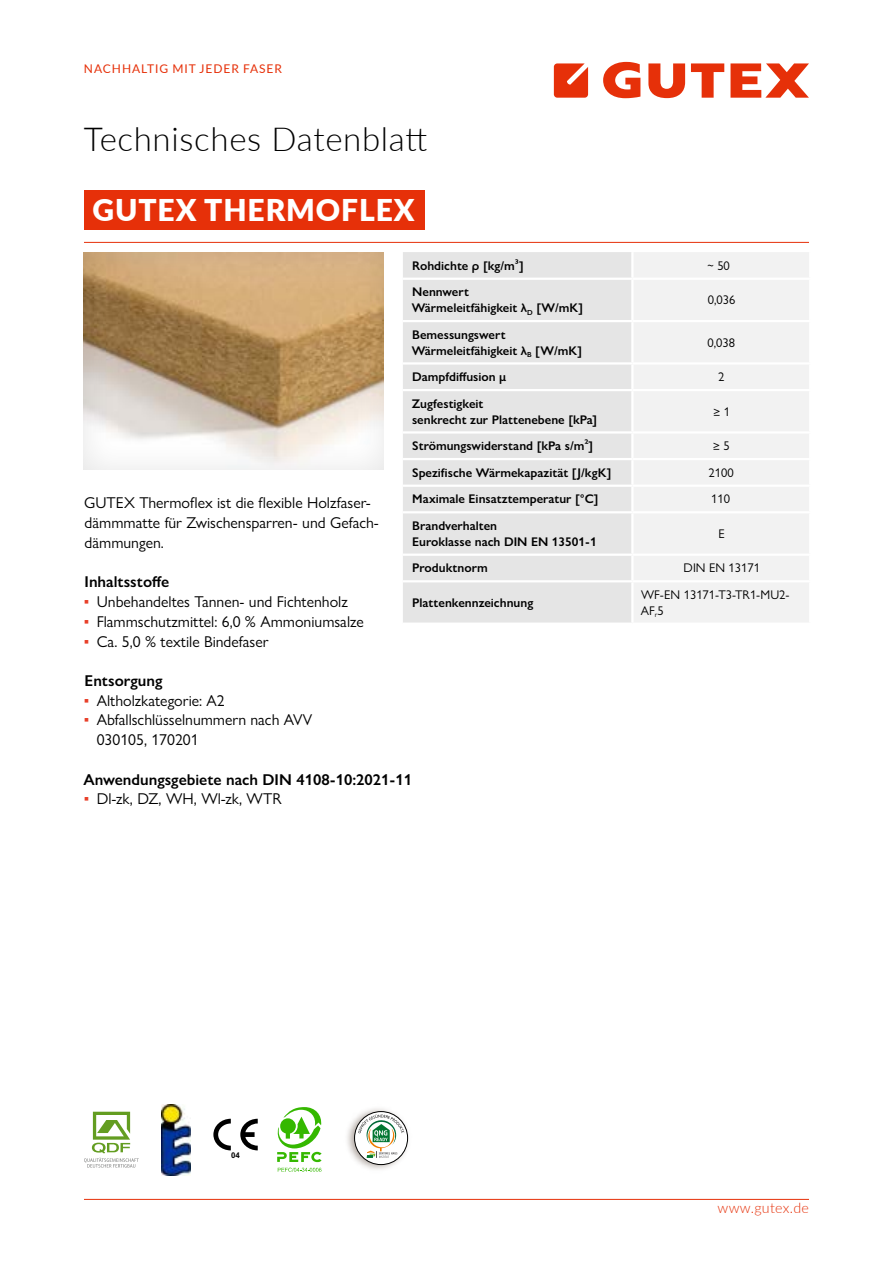
<style>
.page{position:relative;width:893px;height:1263px;background:#fff}
.page>*{position:absolute;margin:0;border:0;box-sizing:border-box;transform-origin:0 0}
.t1{font:300 33px "Lato";letter-spacing:.02em;color:#000}
.t2{font:900 30px "Lato";letter-spacing:.03em;color:#fff}
.t3{font:15.75px/19.6px "Gill Sans Nova";color:#000}
.t4{font:600 15.75px "Gill Sans Nova";color:#000}
.t5{font:300 14.25px "Lato";letter-spacing:.02em;color:#e63009}
.t6{font:600 12.6px/15.8px "Gill Sans Nova";color:#000}
.t7{font:12.6px/15.8px "Gill Sans Nova";color:#000}
.t8{font:12px "Lato";letter-spacing:.08em;color:#e63009}
.t9{font:700 7.95px "Arial";color:#000}
.s1{color:#e83f29}
</style>
<div class="page">
<svg style="left:83px;top:241px;width:313px;height:229px"></svg>
<svg style="left:84px;top:1112px;width:55px;height:55px"></svg>
<img style="left:162px;top:1104px;width:28px;height:71px">
<svg style="left:213px;top:1119px;width:45px;height:31px"></svg>
<svg style="left:277px;top:1107px;width:45px;height:55px"></svg>
<svg style="left:278px;top:1168px;width:43px;height:4px"></svg>
<img style="left:347px;top:1108px;width:62px;height:62px">
<svg style="left:355px;top:1111px;width:53px;height:53px"></svg>
<div style="left:354px;top:1111px;width:54px;height:54px;border:1px solid #000;border-radius:50%"></div>
<svg style="left:358px;top:1114px;width:46px;height:44px"></svg>
<div style="left:403px;top:252px;width:228px;height:370px;background:#e5e5e5"></div>
<div style="left:634px;top:252px;width:175px;height:370px;background:#f2f2f2"></div>
<hr style="left:403px;top:278px;width:229px;height:2px;background:#fff">
<hr style="left:632px;top:278px;width:179px;height:2px;background:#fff">
<hr style="left:403px;top:320px;width:229px;height:2px;background:#fff">
<hr style="left:632px;top:320px;width:179px;height:2px;background:#fff">
<hr style="left:403px;top:362px;width:229px;height:3px;background:#fff">
<hr style="left:632px;top:362px;width:179px;height:3px;background:#fff">
<hr style="left:403px;top:389px;width:229px;height:2px;background:#fff">
<hr style="left:632px;top:389px;width:179px;height:2px;background:#fff">
<hr style="left:403px;top:431px;width:229px;height:3px;background:#fff">
<hr style="left:632px;top:431px;width:179px;height:3px;background:#fff">
<hr style="left:403px;top:458px;width:229px;height:2px;background:#fff">
<hr style="left:632px;top:458px;width:179px;height:2px;background:#fff">
<hr style="left:403px;top:485px;width:229px;height:2px;background:#fff">
<hr style="left:632px;top:485px;width:179px;height:2px;background:#fff">
<hr style="left:403px;top:511px;width:229px;height:2px;background:#fff">
<hr style="left:632px;top:511px;width:179px;height:2px;background:#fff">
<hr style="left:403px;top:554px;width:229px;height:2px;background:#fff">
<hr style="left:632px;top:554px;width:179px;height:2px;background:#fff">
<hr style="left:403px;top:580px;width:229px;height:2px;background:#fff">
<hr style="left:632px;top:580px;width:179px;height:2px;background:#fff">
<div style="left:84px;top:191px;width:340px;height:39px;background:#e63009"></div>
<svg style="left:554px;top:63px;width:34px;height:35px"></svg>
<svg style="left:730px;top:63px;width:79px;height:35px"></svg>
<svg style="left:691px;top:63px;width:33px;height:35px"></svg>
<svg style="left:648px;top:63px;width:37px;height:35px"></svg>
<svg style="left:603px;top:62px;width:37px;height:36px"></svg>
<hr style="left:84px;top:1199px;width:725px;height:1px;background:#e63009">
<hr style="left:84px;top:242px;width:725px;height:1px;background:#e63009">
<p class="t8" style="left:84px;top:60px;width:199px">NACHHALTIG MIT JEDER FASER</p>
<h1 class="t1" style="left:84px;top:116px;width:345px">Technisches Datenblatt</h1>
<h2 class="t2" style="left:92px;top:188px;width:324px">GUTEX THERMOFLEX</h2>
<p class="t6" style="left:412px;top:258px;width:113px">Rohdichte ρ [kg/m³]</p>
<p class="t7" style="left:707px;top:257px;width:24px">~ 50</p>
<p class="t6" style="left:412px;top:284px;width:173px">Nennwert<br>Wärmeleitfähigkeit λ<sub>D</sub> [W/mK]</p>
<p class="t7" style="left:708px;top:292px;width:29px">0,036</p>
<p class="t6" style="left:412px;top:326px;width:172px">Bemessungswert<br>Wärmeleitfähigkeit λ<sub>B</sub> [W/mK]</p>
<p class="t7" style="left:708px;top:334px;width:29px">0,038</p>
<p class="t6" style="left:412px;top:369px;width:96px">Dampfdiffusion µ</p>
<p class="t7" style="left:718px;top:369px;width:8px">2</p>
<p class="t6" style="left:412px;top:395px;width:187px">Zugfestigkeit<br>senkrecht zur Plattenebene [kPa]</p>
<p class="t7" style="left:713px;top:403px;width:18px">≥ 1</p>
<p class="t6" style="left:412px;top:438px;width:183px">Strömungswiderstand [kPa s/m²]</p>
<p class="t7" style="left:713px;top:438px;width:18px">≥ 5</p>
<p class="t6" style="left:412px;top:464px;width:201px">Spezifische Wärmekapazität [J/kgK]</p>
<p class="t7" style="left:708px;top:464px;width:27px">2100</p>
<p class="t6" style="left:412px;top:491px;width:188px">Maximale Einsatztemperatur [°C]</p>
<p class="t7" style="left:711px;top:491px;width:20px">110</p>
<p class="t6" style="left:412px;top:518px;width:186px">Brandverhalten<br>Euroklasse nach DIN EN 13501-1</p>
<p class="t7" style="left:718px;top:526px;width:8px">E</p>
<p class="t6" style="left:412px;top:560px;width:77px">Produktnorm</p>
<p class="t7" style="left:684px;top:560px;width:78px">DIN EN 13171</p>
<p class="t6" style="left:412px;top:595px;width:123px">Plattenkennzeichnung</p>
<p class="t7" style="left:641px;top:587px;width:149px">WF-EN 13171-T3-TR1-MU2-<br>AF<sub>r</sub>5</p>
<p class="t3" style="left:84px;top:493px;width:296px">GUTEX Thermoflex ist die flexible Holzfaser‑ dämmmatte für Zwischensparren- und Gefach‑ dämmungen.</p>
<p class="t4" style="left:85px;top:572px;width:86px">Inhaltsstoffe</p>
<p class="t3" style="left:84px;top:592px;width:265px"><span class="s1">▪</span> Unbehandeltes Tannen- und Fichtenholz</p>
<p class="t3" style="left:84px;top:611px;width:281px"><span class="s1">▪</span> Flammschutzmittel: 6,0 % Ammoniumsalze</p>
<p class="t3" style="left:84px;top:631px;width:186px"><span class="s1">▪</span> Ca. 5,0 % textile Bindefaser</p>
<p class="t4" style="left:85px;top:671px;width:79px">Entsorgung</p>
<p class="t3" style="left:84px;top:690px;width:142px"><span class="s1">▪</span> Altholzkategorie: A2</p>
<p class="t3" style="left:97px;top:710px;width:217px;text-indent:-13px"><span class="s1">▪</span> Abfallschlüsselnummern nach AVV<br>030105, 170201</p>
<p class="t4" style="left:83px;top:769px;width:330px">Anwendungsgebiete nach DIN 4108-10:2021-11</p>
<p class="t3" style="left:84px;top:789px;width:199px"><span class="s1">▪</span> Dl-zk, DZ, WH, Wl-zk, WTR</p>
<p class="t9" style="left:231px;top:1149px;width:10px">04</p>
<p class="t5" style="left:717px;top:1198px;width:93px">www.gutex.de</p>
</div>
